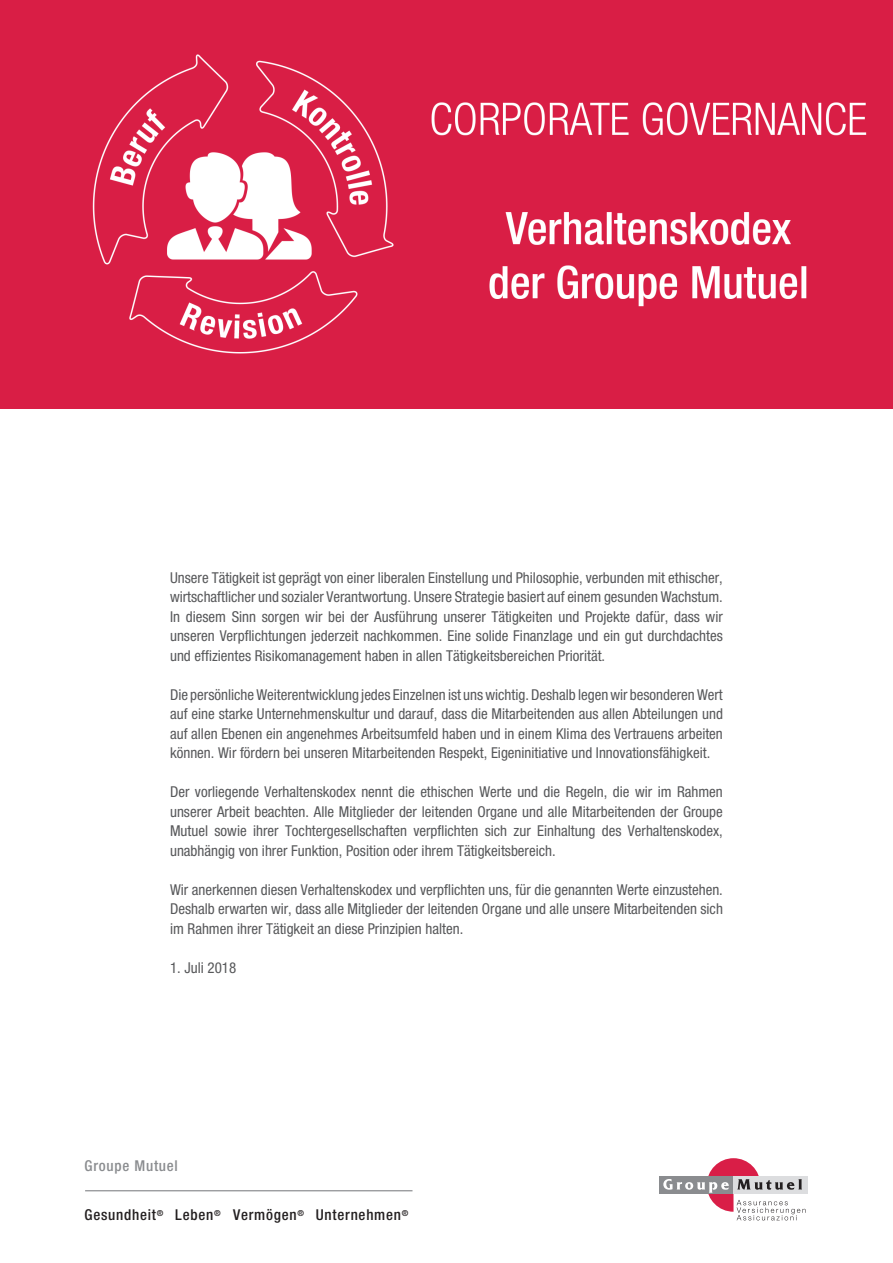
<style>
.page{position:relative;width:893px;height:1263px;background:#fff}
.page>*{position:absolute;margin:0;border:0;box-sizing:border-box;transform-origin:0 0}
.t1{font:condensed 15px/19.5px "Helvetica Neue LT";color:#57585a;text-align:justify}
.t2{font:500 condensed 15px "Helvetica Neue LT";letter-spacing:.05em;color:#231f20}
.t3{font:500 condensed 15px "Helvetica Neue LT";letter-spacing:.05em;color:#8a8c8f}
</style>
<div class="page">
<img style="left:0;top:0;width:893px;height:408px">
<hr style="left:85px;top:1190px;width:327px;height:1px;background:#8a8c8f">
<div style="left:659px;top:1176px;width:74px;height:18px;background:#8a8c8f"></div>
<div style="left:733px;top:1176px;width:75px;height:18px;background:#dcdddf"></div>
<svg style="left:663px;top:1158px;width:143px;height:62px"></svg>
<p class="t1" style="left:170px;top:567px;width:554px">Unsere Tätigkeit ist geprägt von einer liberalen Einstellung und Philosophie, verbunden mit ethischer, wirtschaftlicher und sozialer Verantwortung. Unsere Strategie basiert auf einem gesunden Wachstum.<br>In diesem Sinn sorgen wir bei der Ausführung unserer Tätigkeiten und Projekte dafür, dass wir unseren Verpflichtungen jederzeit nachkommen. Eine solide Finanzlage und ein gut durchdachtes und effizientes Risikomanagement haben in allen Tätigkeitsbereichen Priorität.</p>
<p class="t1" style="left:170px;top:684px;width:554px">Die persönliche Weiterentwicklung jedes Einzelnen ist uns wichtig. Deshalb legen wir besonderen Wert auf eine starke Unternehmenskultur und darauf, dass die Mitarbeitenden aus allen Abteilungen und auf allen Ebenen ein angenehmes Arbeitsumfeld haben und in einem Klima des Vertrauens arbeiten können. Wir fördern bei unseren Mitarbeitenden Respekt, Eigeninitiative und Innovationsfähigkeit.</p>
<p class="t1" style="left:170px;top:782px;width:554px">Der vorliegende Verhaltenskodex nennt die ethischen Werte und die Regeln, die wir im Rahmen unserer Arbeit beachten. Alle Mitglieder der leitenden Organe und alle Mitarbeitenden der Groupe Mutuel sowie ihrer Tochtergesellschaften verpflichten sich zur Einhaltung des Verhaltenskodex, unabhängig von ihrer Funktion, Position oder ihrem Tätigkeitsbereich.</p>
<p class="t1" style="left:170px;top:879px;width:554px">Wir anerkennen diesen Verhaltenskodex und verpflichten uns, für die genannten Werte einzustehen.<br>Deshalb erwarten wir, dass alle Mitglieder der leitenden Organe und alle unsere Mitarbeitenden sich im Rahmen ihrer Tätigkeit an diese Prinzipien halten.</p>
<p class="t1" style="left:170px;top:957px;width:68px">1. Juli 2018</p>
<p class="t3" style="left:85px;top:1156px;width:95px">Groupe Mutuel</p>
<p class="t2" style="left:85px;top:1206px;width:80px">Gesundheit<sup>®</sup></p>
<p class="t2" style="left:175px;top:1206px;width:47px">Leben<sup>®</sup></p>
<p class="t2" style="left:233px;top:1206px;width:72px">Vermögen<sup>®</sup></p>
<p class="t2" style="left:316px;top:1206px;width:94px">Unternehmen<sup>®</sup></p>
</div>
